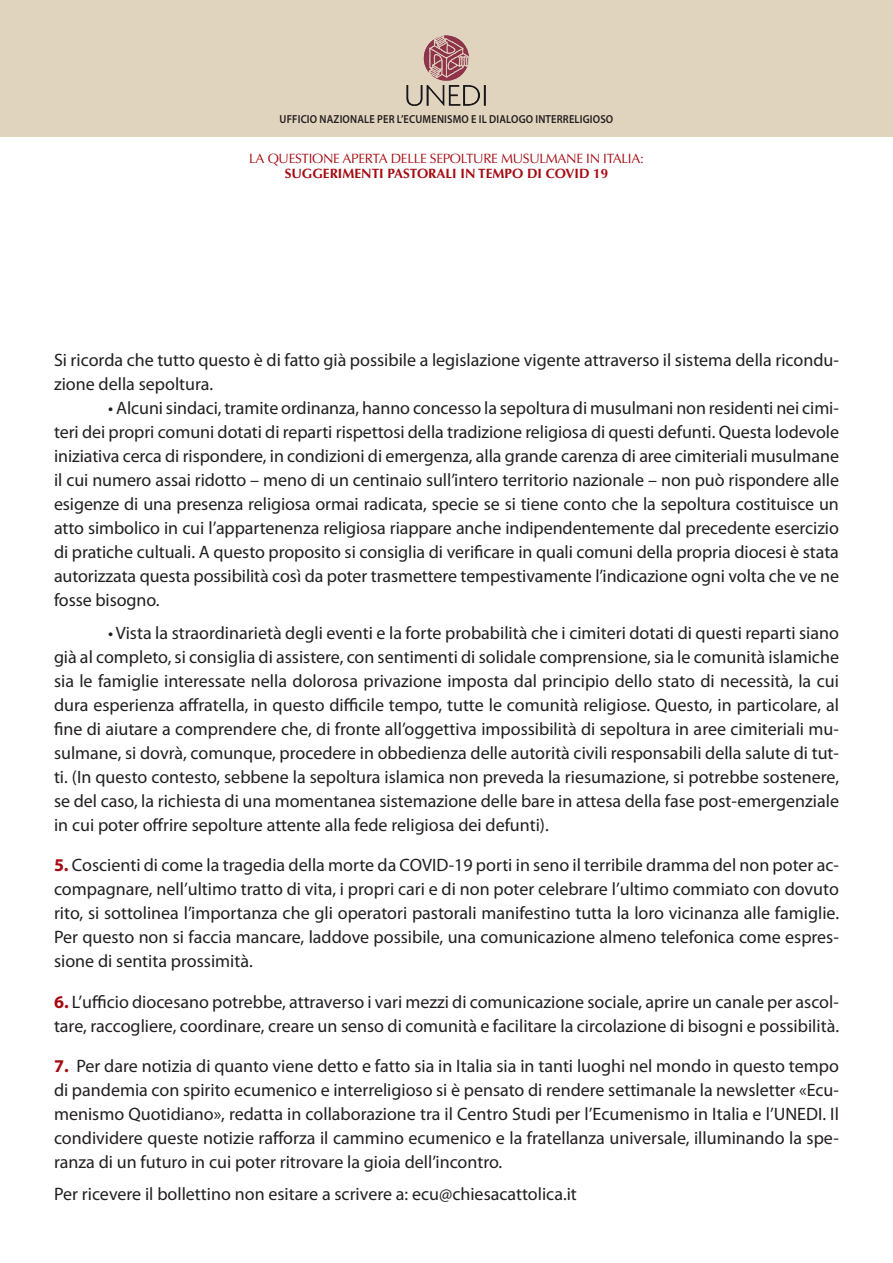
<style>
.page{position:relative;width:893px;height:1263px;background:#fff}
.page>*{position:absolute;margin:0;border:0;box-sizing:border-box;transform-origin:0 0}
.t1{font:18px/24px "Myriad Pro";color:#231f20;text-align:justify}
.t2{font:13.5px "Optima";letter-spacing:-.025em;color:#a50a11}
.t3{font:700 13.5px "Optima";color:#a50a11}
.t4{font:600 11.7px "Myriad Pro";letter-spacing:.015em;color:#231f20;scale:.9 1}
.s1{font-weight:700;color:#a50a11}
</style>
<div class="page">
<div style="left:0;top:0;width:893px;height:136px;background:#e1d4be"></div>
<img style="left:406px;top:36px;width:80px;height:70px">
<p class="t4" style="left:280px;top:113px;width:372px">UFFICIO NAZIONALE PER L’ECUMENISMO E IL DIALOGO INTERRELIGIOSO</p>
<p class="t2" style="left:249px;top:150px;width:396px">LA QUESTIONE APERTA DELLE SEPOLTURE MUSULMANE IN ITALIA:</p>
<p class="t3" style="left:285px;top:165px;width:325px">SUGGERIMENTI PASTORALI IN TEMPO DI COVID 19</p>
<p class="t1" style="left:54px;top:348px;width:786px">Si ricorda che tutto questo è di fatto già possibile a legislazione vigente attraverso il sistema della ricondu&shy;zione della sepoltura.</p>
<p class="t1" style="left:54px;top:396px;width:786px;text-indent:54px">• Alcuni sindaci, tramite ordinanza, hanno concesso la sepoltura di musulmani non residenti nei cimi&shy;teri dei propri comuni dotati di reparti rispettosi della tradizione religiosa di questi defunti. Questa lodevole iniziativa cerca di rispondere, in condizioni di emergenza, alla grande carenza di aree cimiteriali musulmane il cui numero assai ridotto – meno di un centinaio sull’intero territorio nazionale – non può rispondere alle esigenze di una presenza religiosa ormai radicata, specie se si tiene conto che la sepoltura costituisce un atto simbolico in cui l’appartenenza religiosa riappare anche indipendentemente dal precedente esercizio di pratiche cultuali. A questo proposito si consiglia di verificare in quali comuni della propria diocesi è stata autorizzata questa possibilità così da poter trasmettere tempestivamente l’indicazione ogni volta che ve ne fosse bisogno.</p>
<p class="t1" style="left:54px;top:621px;width:787px;text-indent:54px">• Vista la straordinarietà degli eventi e la forte probabilità che i cimiteri dotati di questi reparti siano già al completo, si consiglia di assistere, con sentimenti di solidale comprensione, sia le comunità islamiche sia le famiglie interessate nella dolorosa privazione imposta dal principio dello stato di necessità, la cui dura esperienza affratella, in questo difficile tempo, tutte le comunità religiose. Questo, in particolare, al fine di aiutare a comprendere che, di fronte all’oggettiva impossibilità di sepoltura in aree cimiteriali mu&shy;sulmane, si dovrà, comunque, procedere in obbedienza delle autorità civili responsabili della salute di tut&shy;ti. (In questo contesto, sebbene la sepoltura islamica non preveda la riesumazione, si potrebbe sostenere, se del caso, la richiesta di una momentanea sistemazione delle bare in attesa della fase post-emergenziale in cui poter offrire sepolture attente alla fede religiosa dei defunti).</p>
<p class="t1" style="left:54px;top:853px;width:787px"><span class="s1">5.</span> Coscienti di come la tragedia della morte da COVID-19 porti in seno il terribile dramma del non poter ac&shy;compagnare, nell’ultimo tratto di vita, i propri cari e di non poter celebrare l’ultimo commiato con dovuto rito, si sottolinea l’importanza che gli operatori pastorali manifestino tutta la loro vicinanza alle famiglie.<br>Per questo non si faccia mancare, laddove possibile, una comunicazione almeno telefonica come espres&shy;sione di sentita prossimità.</p>
<p class="t1" style="left:54px;top:990px;width:787px"><span class="s1">6.</span> L’ufficio diocesano potrebbe, attraverso i vari mezzi di comunicazione sociale, aprire un canale per ascol&shy;tare, raccogliere, coordinare, creare un senso di comunità e facilitare la circolazione di bisogni e possibilità.</p>
<p class="t1" style="left:54px;top:1054px;width:786px"><span class="s1">7.</span> Per dare notizia di quanto viene detto e fatto sia in Italia sia in tanti luoghi nel mondo in questo tempo di pandemia con spirito ecumenico e interreligioso si è pensato di rendere settimanale la newsletter «Ecu&shy;menismo Quotidiano», redatta in collaborazione tra il Centro Studi per l’Ecumenismo in Italia e l’UNEDI. Il condividere queste notizie rafforza il cammino ecumenico e la fratellanza universale, illuminando la spe&shy;ranza di un futuro in cui poter ritrovare la gioia dell’incontro.</p>
<p class="t1" style="left:54px;top:1182px;width:524px">Per ricevere il bollettino non esitare a scrivere a: ecu@chiesacattolica.it</p>
</div>
